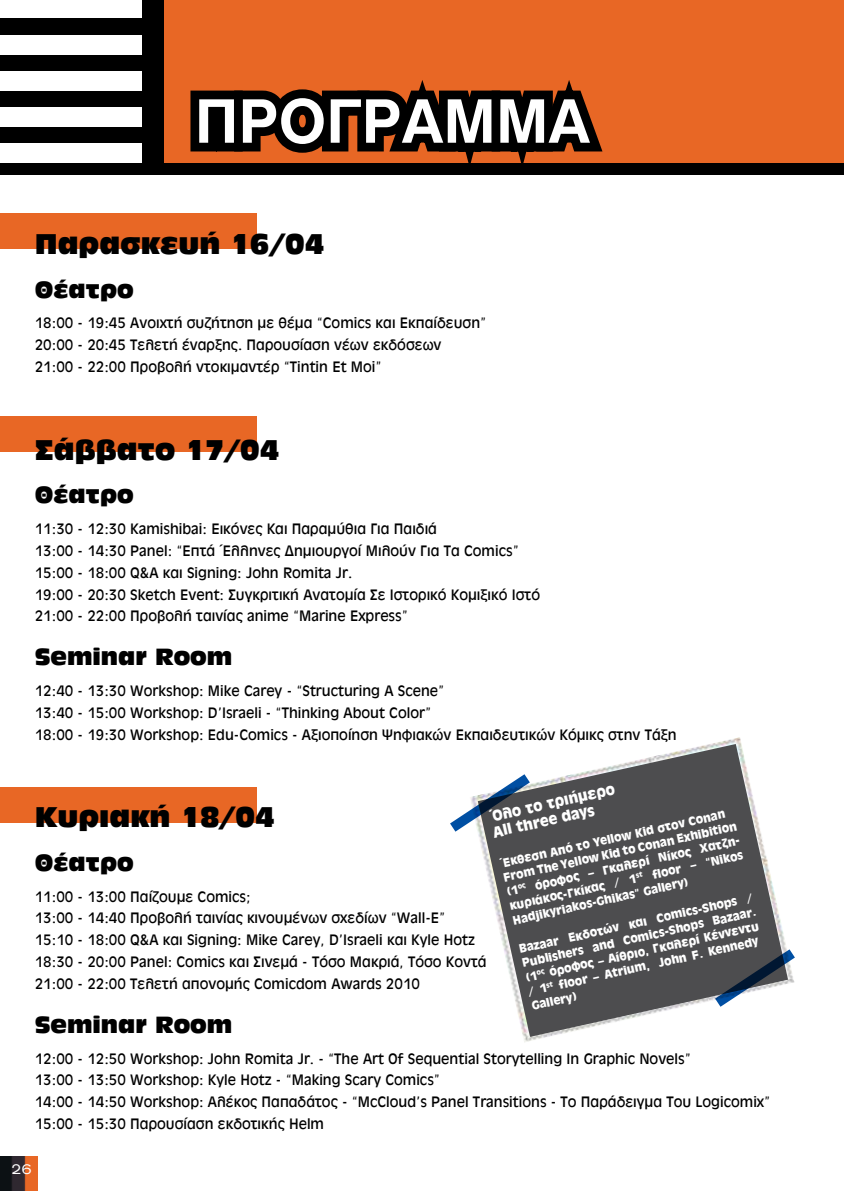
<style>
.page{position:relative;width:844px;height:1191px;background:#fff}
.page>*{position:absolute;margin:0;border:0;box-sizing:border-box;transform-origin:0 0}
.t1{font:59.5px "UB Helvetica Bold";color:#fff}
.t2{font:29.75px "UB Antique Olive Compact";color:#000}
.t3{font:24.5px "UB Antique Olive Compact";color:#000}
.t4{font:900 16.28px/16.1px "UB Antique Olive";color:#fff}
.t5{font:15.75px/21.9px "UB Antique Olive";color:#000}
.t6{font:14px "CF Adaptive Ext";color:#fff}
.t7{font:900 12.95px/14.5px "UB Antique Olive";color:#fff}
</style>
<div class="page">
<img style="left:0;top:1156px;width:37px;height:35px">
<div style="left:0;top:0;width:843px;height:175px;background:#000"></div>
<div style="left:0;top:214px;width:256px;height:35px;background:#e86725"></div>
<div style="left:0;top:416px;width:256px;height:35px;background:#e86725"></div>
<div style="left:0;top:788px;width:256px;height:35px;background:#e86725"></div>
<div style="left:164px;top:0;width:679px;height:162px;background:#e86725"></div>
<div style="left:0;top:0;width:141px;height:17px;background:#fff"></div>
<div style="left:0;top:35px;width:141px;height:20px;background:#fff"></div>
<div style="left:0;top:71px;width:141px;height:20px;background:#fff"></div>
<div style="left:0;top:107px;width:141px;height:20px;background:#fff"></div>
<div style="left:0;top:143px;width:141px;height:20px;background:#fff"></div>
<svg style="left:182px;top:80px;width:432px;height:83px"></svg>
<svg style="left:478px;top:744px;width:309px;height:292px;fill:#4d4d4f"></svg>
<svg style="left:450px;top:774px;width:79px;height:57px"></svg>
<svg style="left:715px;top:949px;width:79px;height:57px"></svg>
<h1 class="t1" style="left:195px;top:85px;width:396px">ΠΡΟΓΡΑΜΜΑ</h1>
<h2 class="t2" style="left:35px;top:228px;width:291px">Παρασκευή 16/04</h2>
<h3 class="t3" style="left:35px;top:277px;width:101px">Θέατρο</h3>
<p class="t5" style="left:35px;top:312px;width:453px">18:00 - 19:45 Ανοιχτή συζήτηση με θέμα “Comics και Εκπαίδευση”<br>20:00 - 20:45 Τελετή έναρξης. Παρουσίαση νέων εκδόσεων<br>21:00 - 22:00 Προβολή ντοκιμαντέρ “Tintin Et Moi”</p>
<h2 class="t2" style="left:35px;top:434px;width:246px">Σάββατο 17/04</h2>
<h3 class="t3" style="left:35px;top:482px;width:101px">Θέατρο</h3>
<p class="t5" style="left:35px;top:518px;width:506px">11:30 - 12:30 Kamishibai: Εικόνες Και Παραμύθια Για Παιδιά<br>13:00 - 14:30 Panel: “Επτά Έλληνες Δημιουργοί Μιλούν Για Τα Comics” 15:00 - 18:00 Q&amp;A και Signing: John Romita Jr.<br>19:00 - 20:30 Sketch Event: Συγκριτική Ανατομία Σε Ιστορικό Κομιξικό Ιστό 21:00 - 22:00 Προβολή ταινίας anime “Marine Express”</p>
<h3 class="t3" style="left:35px;top:644px;width:199px">Seminar Room</h3>
<p class="t5" style="left:35px;top:680px;width:643px">12:40 - 13:30 Workshop: Mike Carey - “Structuring A Scene”<br>13:40 - 15:00 Workshop: D’Israeli - “Thinking About Color”<br>18:00 - 19:30 Workshop: Edu-Comics - Αξιοποίηση Ψηφιακών Εκπαιδευτικών Κόμικς στην Τάξη</p>
<p class="t4" style="left:488px;top:809px;width:129px;rotate:-13deg">Όλο το τριήμερο<br>All three days</p>
<h2 class="t2" style="left:35px;top:802px;width:241px">Κυριακή 18/04</h2>
<h3 class="t3" style="left:35px;top:850px;width:101px">Θέατρο</h3>
<p class="t5" style="left:35px;top:885px;width:453px">11:00 - 13:00 Παίζουμε Comics;<br>13:00 - 14:40 Προβολή ταινίας κινουμένων σχεδίων “Wall-E” 15:10 - 18:00 Q&amp;A και Signing: Mike Carey, D’Israeli και Kyle Hotz 18:30 - 20:00 Panel: Comics και Σινεμά - Τόσο Μακριά, Τόσο Κοντά 21:00 - 22:00 Τελετή απονομής Comicdom Awards 2010</p>
<h3 class="t3" style="left:35px;top:1012px;width:199px">Seminar Room</h3>
<p class="t5" style="left:35px;top:1047px;width:736px">12:00 - 12:50 Workshop: John Romita Jr. - “The Art Of Sequential Storytelling In Graphic Novels”<br>13:00 - 13:50 Workshop: Kyle Hotz - “Making Scary Comics”<br>14:00 - 14:50 Workshop: Αλέκος Παπαδάτος - “McCloud’s Panel Transitions - Το Παράδειγμα Του Logicomix” 15:00 - 15:30 Παρουσίαση εκδοτικής Helm</p>
<p class="t7" style="left:498px;top:857px;width:242px;rotate:-13deg">Έκθεση Από το Yellow Kid στον Conan From The Yellow Kid to Conan Exhibition (1<sup>ος</sup> όροφος – Γκαλερί Νίκος Χατζη&shy;κυριάκος-Γκίκας / 1<sup>st</sup> floor – “Nikos Hadjikyriakos-Ghikas” Gallery)</p>
<p class="t7" style="left:517px;top:943px;width:241px;text-align:justify;rotate:-13deg">Bazaar Εκδοτών και Comics-Shops / Publishers and Comics-Shops Bazaar. (1<sup>ος</sup> όροφος – Αίθριο, Γκαλερί Κέννεντυ / 1<sup>st</sup> floor – Atrium, ″John F. Kennedy″ Gallery)</p>
<p class="t6" style="left:11px;top:1161px;width:21px">26</p>
</div>
